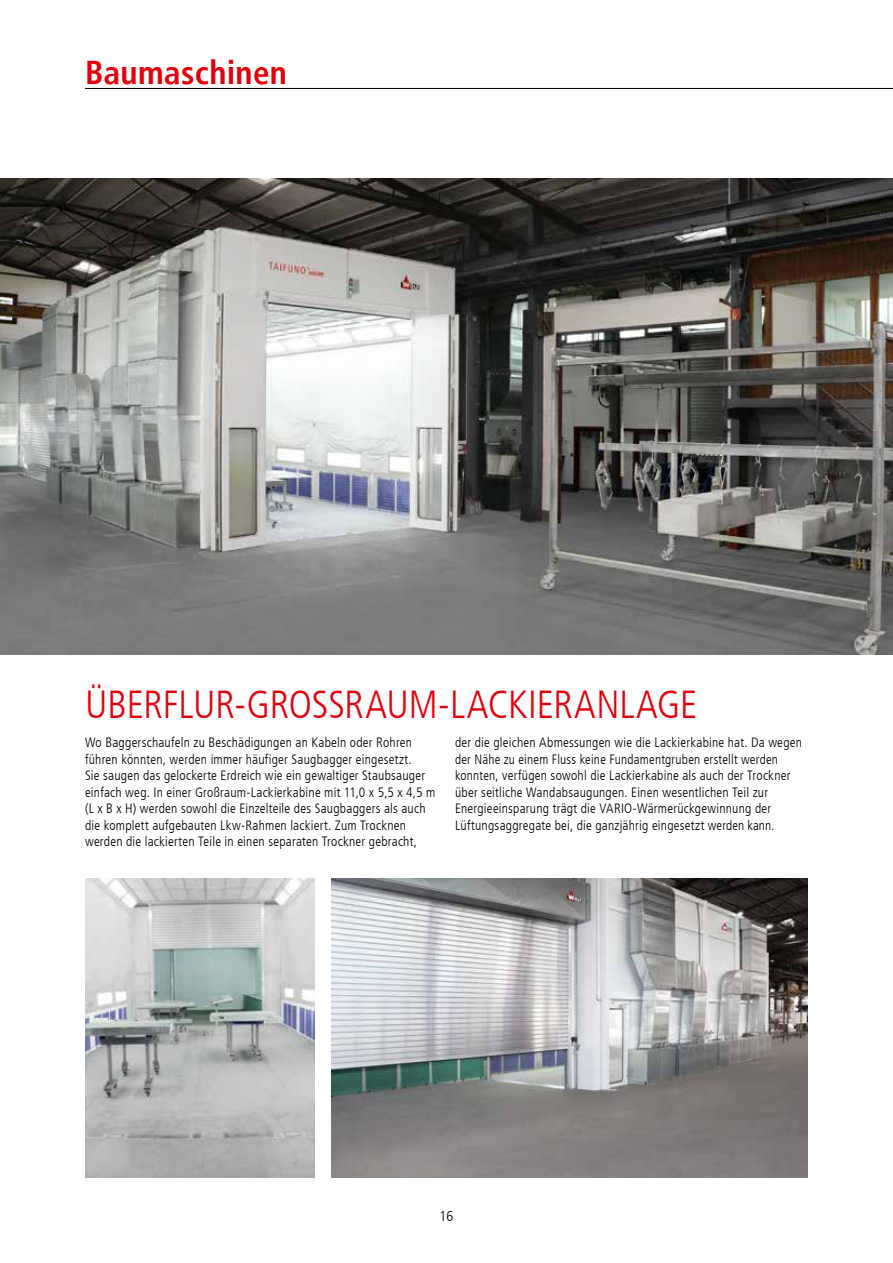
<style>
.page{position:relative;width:893px;height:1263px;background:#fff}
.page>*{position:absolute;margin:0;border:0;box-sizing:border-box;transform-origin:0 0}
.t1{font:300 condensed 39px "Frutiger";letter-spacing:-.005em;color:#e3000b}
.t2{font:700 condensed 33px "Frutiger";letter-spacing:.01em;color:#e3000b}
.t3{font:300 condensed 14.25px "Frutiger";color:#000}
.t4{font:300 condensed 13.5px/16.5px "Frutiger";letter-spacing:.015em;color:#000}
</style>
<div class="page">
<hr style="left:85px;top:88px;width:808px;height:1px;background:#000">
<img style="left:0;top:179px;width:893px;height:476px">
<img style="left:332px;top:878px;width:476px;height:300px">
<img style="left:85px;top:878px;width:230px;height:300px">
<h2 class="t2" style="left:85px;top:53px;width:203px">Baumaschinen</h2>
<h1 class="t1" style="left:85px;top:682px;width:614px">ÜBERFLUR-GROSSRAUM-LACKIERANLAGE</h1>
<p class="t4" style="left:85px;top:735px;width:352px">Wo Baggerschaufeln zu Beschädigungen an Kabeln oder Rohren führen könnten, werden immer häufiger Saugbagger eingesetzt.<br>Sie saugen das gelockerte Erdreich wie ein gewaltiger Staubsauger einfach weg. In einer Großraum-Lackierkabine mit 11,0 x 5,5 x 4,5 m (L x B x H) werden sowohl die Einzelteile des Saugbaggers als auch die komplett aufgebauten Lkw-Rahmen lackiert. Zum Trocknen werden die lackierten Teile in einen separaten Trockner gebracht,</p>
<p class="t4" style="left:455px;top:735px;width:349px">der die gleichen Abmessungen wie die Lackierkabine hat. Da wegen der Nähe zu einem Fluss keine Fundamentgruben erstellt werden konnten, verfügen sowohl die Lackierkabine als auch der Trockner über seitliche Wandabsaugungen. Einen wesentlichen Teil zur Energieeinsparung trägt die VARIO-Wärmerückgewinnung der Lüftungsaggregate bei, die ganzjährig eingesetzt werden kann.</p>
<p class="t3" style="left:439px;top:1207px;width:15px">16</p>
</div>
